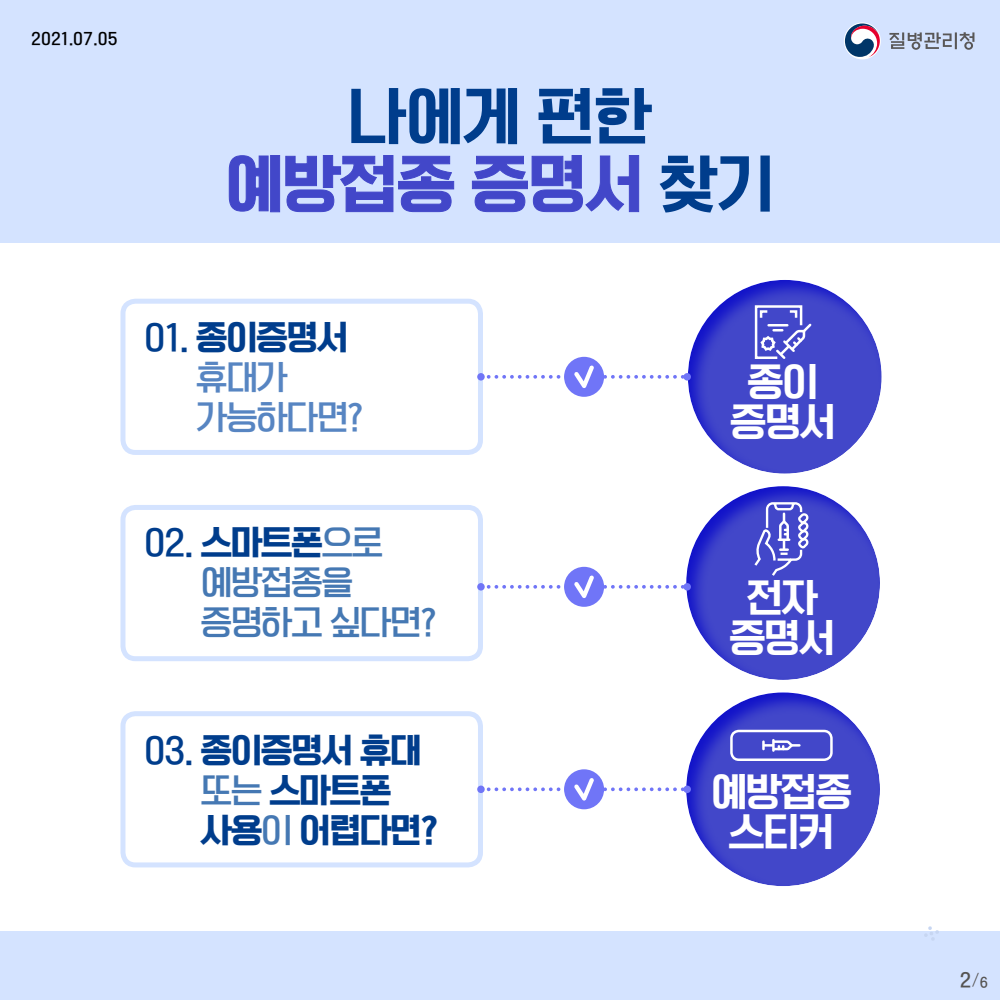
<style>
.page{position:relative;width:1000px;height:1000px;background:#d4e3ff}
.page>*{position:absolute;margin:0;border:0;box-sizing:border-box;transform-origin:0 0}
.t1{font:60px/67.5px "OT Omni Gothic H";letter-spacing:-.025em;color:#003d8c;text-align:center}
.t2{font:37.5px/40px "OT Omni Gothic H";letter-spacing:-.05em;color:#fff;text-align:center}
.t3{font:32.5px/40px "OT Omni Gothic BK";letter-spacing:-.05em;color:#003d8c}
.t4{font:32.5px/40px "OT Omni Gothic B";letter-spacing:-.05em;color:#4578b3}
.t5{font:32.5px/40px "OT Omni Gothic B";letter-spacing:-.05em;color:#5785c2}
.t6{font:17.5px "OT Omni Gothic B";color:#555351}
.t7{font:15px "OT Omni Gothic B";color:#000}
.s1{color:#4247c9}
.s2{font-family:"OT Omni Gothic B"}
.s3{font-family:"OT Omni Gothic B";color:#4578b3}
.s4{font-family:"OT Omni Gothic L"}
.s5{font-size:12.5px}
</style>
<div class="page">
<div style="left:0;top:243px;width:1000px;height:688px;background:#fff"></div>
<svg style="left:924px;top:926px;width:15px;height:14px"></svg>
<svg style="left:229px;top:155px;width:225px;height:57px"></svg>
<svg style="left:472px;top:155px;width:167px;height:57px"></svg>
<div style="left:120px;top:299px;width:363px;height:156px;border:5px solid #d4e3ff;border-radius:12px"></div>
<div style="left:120px;top:505px;width:363px;height:156px;border:5px solid #d4e3ff;border-radius:12px"></div>
<div style="left:120px;top:711px;width:363px;height:156px;border:5px solid #d4e3ff;border-radius:12px"></div>
<div style="left:676px;top:271px;width:216px;height:204px;background:#00f;opacity:.75"></div>
<svg style="left:754px;top:304px;width:60px;height:57px"></svg>
<div style="left:674px;top:477px;width:216px;height:204px;background:#00f;opacity:.75"></div>
<svg style="left:752px;top:500px;width:59px;height:78px"></svg>
<div style="left:674px;top:683px;width:216px;height:204px;background:#00f;opacity:.75"></div>
<svg style="left:762px;top:739px;width:37px;height:13px"></svg>
<div style="left:730px;top:730px;width:103px;height:31px;border:2px solid #fff;border-radius:8px"></div>
<div style="left:477px;top:373px;width:8px;height:8px;background:#7075f7;border-radius:50%"></div>
<div style="left:683px;top:373px;width:8px;height:8px;background:#7075f7;border-radius:50%"></div>
<div style="left:477px;top:583px;width:8px;height:8px;background:#7075f7;border-radius:50%"></div>
<div style="left:683px;top:583px;width:8px;height:8px;background:#7075f7;border-radius:50%"></div>
<div style="left:477px;top:786px;width:8px;height:7px;background:#7075f7;border-radius:50%"></div>
<div style="left:683px;top:786px;width:8px;height:7px;background:#7075f7;border-radius:50%"></div>
<div style="left:564px;top:357px;width:40px;height:40px;background:#7075f7;border-radius:50%"></div>
<svg style="left:489px;top:365px;width:199px;height:23px"></svg>
<div style="left:564px;top:567px;width:40px;height:40px;background:#7075f7;border-radius:50%"></div>
<svg style="left:489px;top:575px;width:199px;height:23px"></svg>
<div style="left:564px;top:769px;width:40px;height:40px;background:#7075f7;border-radius:50%"></div>
<svg style="left:489px;top:778px;width:199px;height:23px"></svg>
<div style="left:844px;top:22px;width:37px;height:37px;background:#fff;border-radius:50%"></div>
<svg style="left:845px;top:23px;width:35px;height:34px"></svg>
<svg style="left:889px;top:32px;width:85px;height:18px"></svg>
<p class="t7" style="left:31px;top:31px;width:88px">2021.07.05</p>
<h1 class="t1" style="left:225px;top:87px;width:552px">나에게 편한 <span class="s1">예방접종 증명서</span> 찾기</h1>
<p class="t3" style="left:144px;top:320px;width:206px"><span class="s2">01.</span> 종이증명서</p>
<p class="t5" style="left:196px;top:360px;width:170px">휴대가 가능하다면?</p>
<p class="t3" style="left:144px;top:525px;width:241px"><span class="s2">02.</span> 스마트폰<span class="s3">으로</span></p>
<p class="t4" style="left:200px;top:565px;width:238px">예방접종을 증명하고 싶다면?</p>
<p class="t3" style="left:200px;top:733px;width:240px;text-indent:-56px"><span class="s2">03.</span> 종이증명서 휴대 <span class="s3">또는</span> 스마트폰 사용<span class="s3">이</span> 어렵다면?</p>
<p class="t2" style="left:730px;top:365px;width:108px">종이 증명서</p>
<p class="t2" style="left:729px;top:580px;width:108px">전자 증명서</p>
<p class="t2" style="left:711px;top:775px;width:143px">예방접종 스티커</p>
<p class="t6" style="left:960px;top:971px;width:30px">2<span class="s4">/</span><span class="s5">6</span></p>
</div>
